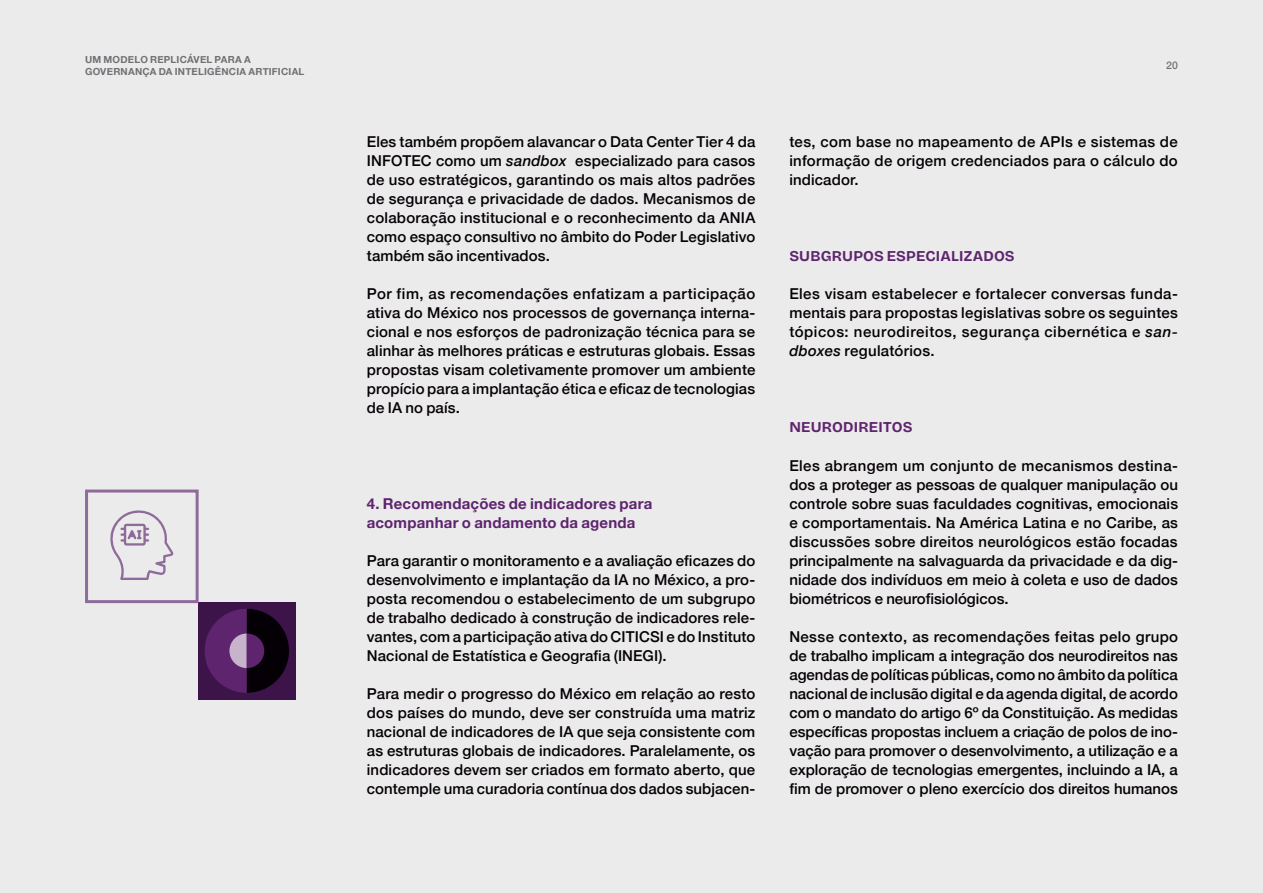
<style>
.page{position:relative;width:1263px;height:893px;background:#ebebeb}
.page>*{position:absolute;margin:0;border:0;box-sizing:border-box;transform-origin:0 0}
.t1{font:500 15px/19px "Helvetica Neue";letter-spacing:.01em;color:#050005;text-align:justify}
.t2{font:700 15px/19px "Helvetica Neue";letter-spacing:.015em;color:#5e246e}
.t3{font:800 15px "Bricolage Grotesque 96 pt";letter-spacing:.015em;color:#5e246e}
.t4{font:500 10.5px "Helvetica Neue";color:#717074}
.t5{font:700 9.75px/11.7px "Helvetica Neue";letter-spacing:.025em;color:#717074}
.s1{font-style:italic}
</style>
<div class="page">
<div style="left:198px;top:602px;width:97px;height:98px;background:#3d144a"></div>
<div style="left:205px;top:609px;width:84px;height:84px;background:#5e246e;border-radius:50%"></div>
<svg style="left:229px;top:609px;width:60px;height:84px"></svg>
<svg style="left:110px;top:510px;width:64px;height:70px"></svg>
<div style="left:85px;top:490px;width:114px;height:113px;border:3px solid #8f6b9c"></div>
<p class="t5" style="left:85px;top:54px;width:221px">UM MODELO REPLICÁVEL PARA A<br>GOVERNANÇA DA INTELIGÊNCIA ARTIFICIAL</p>
<p class="t4" style="left:1166px;top:57px;width:13px">20</p>
<p class="t1" style="left:367px;top:131px;width:390px">Eles também propõem alavancar o Data Center Tier 4 da INFOTEC como um <span class="s1">sandbox</span> especializado para casos de uso estratégicos, garantindo os mais altos padrões de segurança e privacidade de dados. Mecanismos de colaboração institucional e o reconhecimento da ANIA como espaço consultivo no âmbito do Poder Legislativo também são incentivados.</p>
<p class="t1" style="left:367px;top:283px;width:390px">Por fim, as recomendações enfatizam a participação ativa do México nos processos de governança interna&shy;cional e nos esforços de padronização técnica para se alinhar às melhores práticas e estruturas globais. Essas propostas visam coletivamente promover um ambiente propício para a implantação ética e eficaz de tecnologias de IA no país.</p>
<p class="t2" style="left:367px;top:494px;width:287px">4. Recomendações de indicadores para acompanhar o andamento da agenda</p>
<p class="t1" style="left:367px;top:550px;width:390px">Para garantir o monitoramento e a avaliação eficazes do desenvolvimento e implantação da IA no México, a pro&shy;posta recomendou o estabelecimento de um subgrupo de trabalho dedicado à construção de indicadores rele&shy;vantes, com a participação ativa do CITICSI e do Instituto Nacional de Estatística e Geografia (INEGI).</p>
<p class="t1" style="left:367px;top:683px;width:390px">Para medir o progresso do México em relação ao resto dos países do mundo, deve ser construída uma matriz nacional de indicadores de IA que seja consistente com as estruturas globais de indicadores. Paralelamente, os indicadores devem ser criados em formato aberto, que contemple uma curadoria contínua dos dados subjacen-</p>
<p class="t1" style="left:789px;top:131px;width:390px">tes, com base no mapeamento de APIs e sistemas de informação de origem credenciados para o cálculo do indicador.</p>
<p class="t3" style="left:789px;top:245px;width:227px">SUBGRUPOS ESPECIALIZADOS</p>
<p class="t1" style="left:789px;top:283px;width:390px">Eles visam estabelecer e fortalecer conversas funda&shy;mentais para propostas legislativas sobre os seguintes tópicos: neurodireitos, segurança cibernética e <span class="s1">san&shy;dboxes</span> regulatórios.</p>
<p class="t3" style="left:789px;top:417px;width:125px">NEURODIREITOS</p>
<p class="t1" style="left:789px;top:454px;width:390px">Eles abrangem um conjunto de mecanismos destina&shy;dos a proteger as pessoas de qualquer manipulação ou controle sobre suas faculdades cognitivas, emocionais e comportamentais. Na América Latina e no Caribe, as discussões sobre direitos neurológicos estão focadas principalmente na salvaguarda da privacidade e da dig&shy;nidade dos indivíduos em meio à coleta e uso de dados biométricos e neurofisiológicos.</p>
<p class="t1" style="left:789px;top:626px;width:390px">Nesse contexto, as recomendações feitas pelo grupo de trabalho implicam a integração dos neurodireitos nas agendas de políticas públicas, como no âmbito da política nacional de inclusão digital e da agenda digital, de acordo com o mandato do artigo 6º da Constituição. As medidas específicas propostas incluem a criação de polos de ino&shy;vação para promover o desenvolvimento, a utilização e a exploração de tecnologias emergentes, incluindo a IA, a fim de promover o pleno exercício dos direitos humanos</p>
</div>
